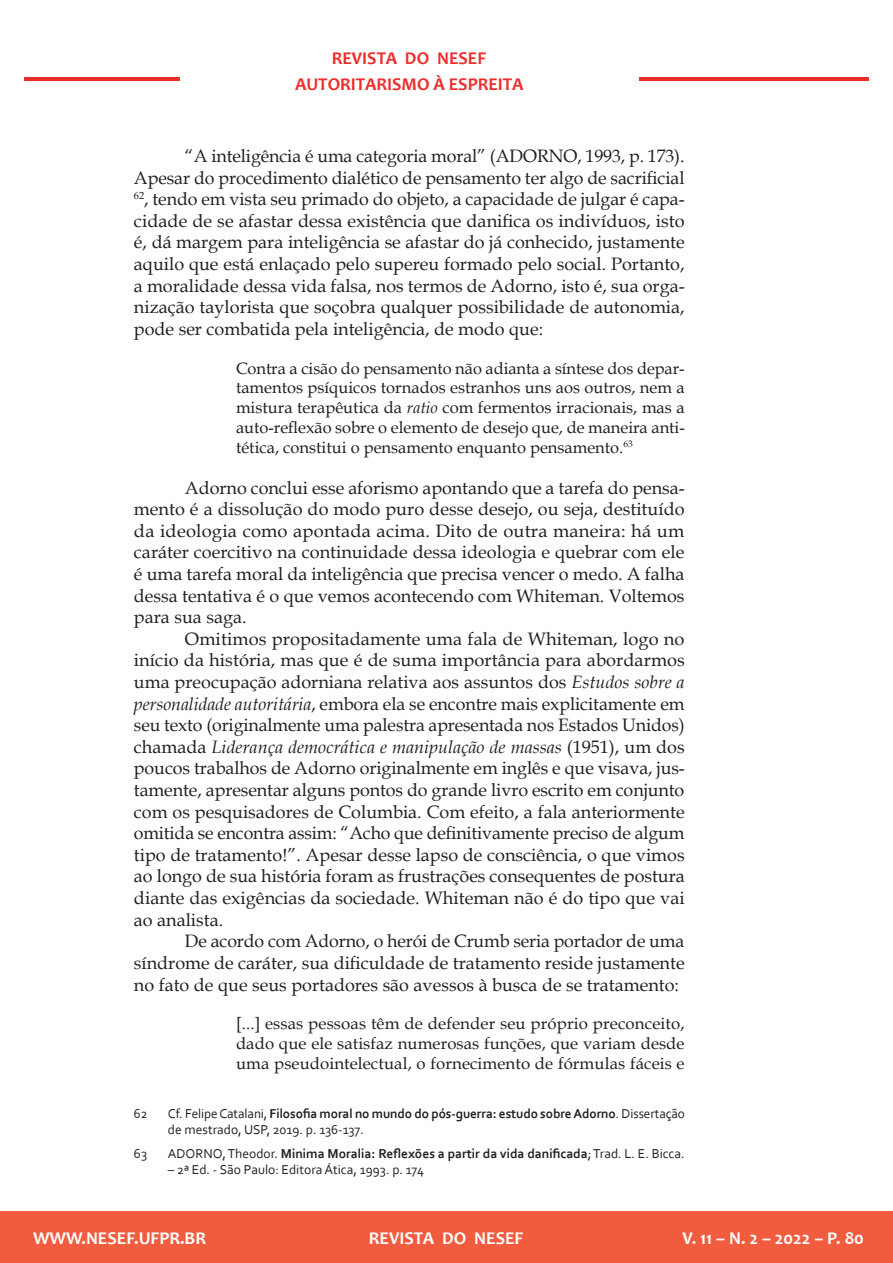
<style>
.page{position:relative;width:893px;height:1263px;background:#fff}
.page>*{position:absolute;margin:0;border:0;box-sizing:border-box;transform-origin:0 0}
.t1{font:18px/21.6px "Book Antiqua";color:#231f20;text-align:justify}
.t2{font:700 18px "Candara";color:#fff}
.t3{font:700 18px/25.8px "Candara";color:#ee2d2d;text-align:center}
.t4{font:16.5px/19.8px "Book Antiqua";letter-spacing:.005em;color:#231f20;text-align:justify}
.t5{font:13.5px/15.8px "Corbel";color:#231f20}
.t6{font:700 13.5px "Corbel";color:#231f20}
.s1{font-style:italic}
.s2{font-weight:700}
.s3{font-weight:400}
</style>
<div class="page">
<div style="left:0;top:1212px;width:893px;height:51px;background:#f15b3e"></div>
<hr style="left:25px;top:77px;width:155px;height:4px;background:#ee2d2d">
<hr style="left:639px;top:77px;width:229px;height:4px;background:#ee2d2d">
<p class="t3" style="left:295px;top:45px;width:230px">REVISTA DO NESEF<br>AUTORITARISMO À ESPREITA</p>
<p class="t1" style="left:134px;top:145px;width:552px;text-indent:51px">“A inteligência é uma categoria moral” (ADORNO, 1993, p. 173).<br>Apesar do procedimento dialético de pensamento ter algo de sacrificial <sup>62</sup>, tendo em vista seu primado do objeto, a capacidade de julgar é capa&shy;cidade de se afastar dessa existência que danifica os indivíduos, isto é, dá margem para inteligência se afastar do já conhecido, justamente aquilo que está enlaçado pelo supereu formado pelo social. Portanto, a moralidade dessa vida falsa, nos termos de Adorno, isto é, sua orga&shy;nização taylorista que soçobra qualquer possibilidade de autonomia, pode ser combatida pela inteligência, de modo que:</p>
<p class="t4" style="left:236px;top:358px;width:450px">Contra a cisão do pensamento não adianta a síntese dos depar&shy;tamentos psíquicos tornados estranhos uns aos outros, nem a mistura terapêutica da <span class="s1">ratio</span> com fermentos irracionais, mas a auto-reflexão sobre o elemento de desejo que, de maneira anti&shy;tética, constitui o pensamento enquanto pensamento.<sup>63</sup></p>
<p class="t1" style="left:134px;top:476px;width:552px;text-indent:51px">Adorno conclui esse aforismo apontando que a tarefa do pensa&shy;mento é a dissolução do modo puro desse desejo, ou seja, destituído da ideologia como apontada acima. Dito de outra maneira: há um caráter coercitivo na continuidade dessa ideologia e quebrar com ele é uma tarefa moral da inteligência que precisa vencer o medo. A falha dessa tentativa é o que vemos acontecendo com Whiteman. Voltemos para sua saga.</p>
<p class="t1" style="left:134px;top:627px;width:552px;text-indent:51px">Omitimos propositadamente uma fala de Whiteman, logo no início da história, mas que é de suma importância para abordarmos uma preocupação adorniana relativa aos assuntos dos <span class="s1">Estudos sobre a personalidade autoritária</span>, embora ela se encontre mais explicitamente em seu texto (originalmente uma palestra apresentada nos Estados Unidos) chamada <span class="s1">Liderança democrática e manipulação de massas</span> (1951), um dos poucos trabalhos de Adorno originalmente em inglês e que visava, jus&shy;tamente, apresentar alguns pontos do grande livro escrito em conjunto com os pesquisadores de Columbia. Com efeito, a fala anteriormente omitida se encontra assim: “Acho que definitivamente preciso de algum tipo de tratamento!”. Apesar desse lapso de consciência, o que vimos ao longo de sua história foram as frustrações consequentes de postura diante das exigências da sociedade. Whiteman não é do tipo que vai ao analista.</p>
<p class="t1" style="left:134px;top:930px;width:552px;text-indent:51px">De acordo com Adorno, o herói de Crumb seria portador de uma síndrome de caráter, sua dificuldade de tratamento reside justamente no fato de que seus portadores são avessos à busca de se tratamento:</p>
<p class="t4" style="left:236px;top:1013px;width:450px">[...] essas pessoas têm de defender seu próprio preconceito, dado que ele satisfaz numerosas funções, que variam desde uma pseudointelectual, o fornecimento de fórmulas fáceis e</p>
<p class="t5" style="left:134px;top:1105px;width:15px">62</p>
<p class="t5" style="left:168px;top:1105px;width:519px">Cf. Felipe Catalani, <span class="s2">Filosofia moral no mundo do pós-guerra: estudo sobre Adorno</span>. Dissertação de mestrado, USP, 2019. p. 136-137.</p>
<p class="t5" style="left:134px;top:1145px;width:15px">63</p>
<p class="t6" style="left:168px;top:1145px;width:518px"><span class="s3">ADORNO, Theodor.</span> Minima Moralia: Reflexões a partir da vida danificada<span class="s3">; Trad. L. E. Bicca.</span></p>
<p class="t5" style="left:168px;top:1161px;width:258px">– 2ª Ed. - São Paulo: Editora Ática, 1993. p. 174</p>
<p class="t2" style="left:33px;top:1227px;width:175px">WWW.NESEF.UFPR.BR</p>
<p class="t2" style="left:369px;top:1227px;width:156px">REVISTA DO NESEF</p>
<p class="t2" style="left:683px;top:1227px;width:183px">V. 11 – N. 2 – 2022 – P. 80</p>
</div>
